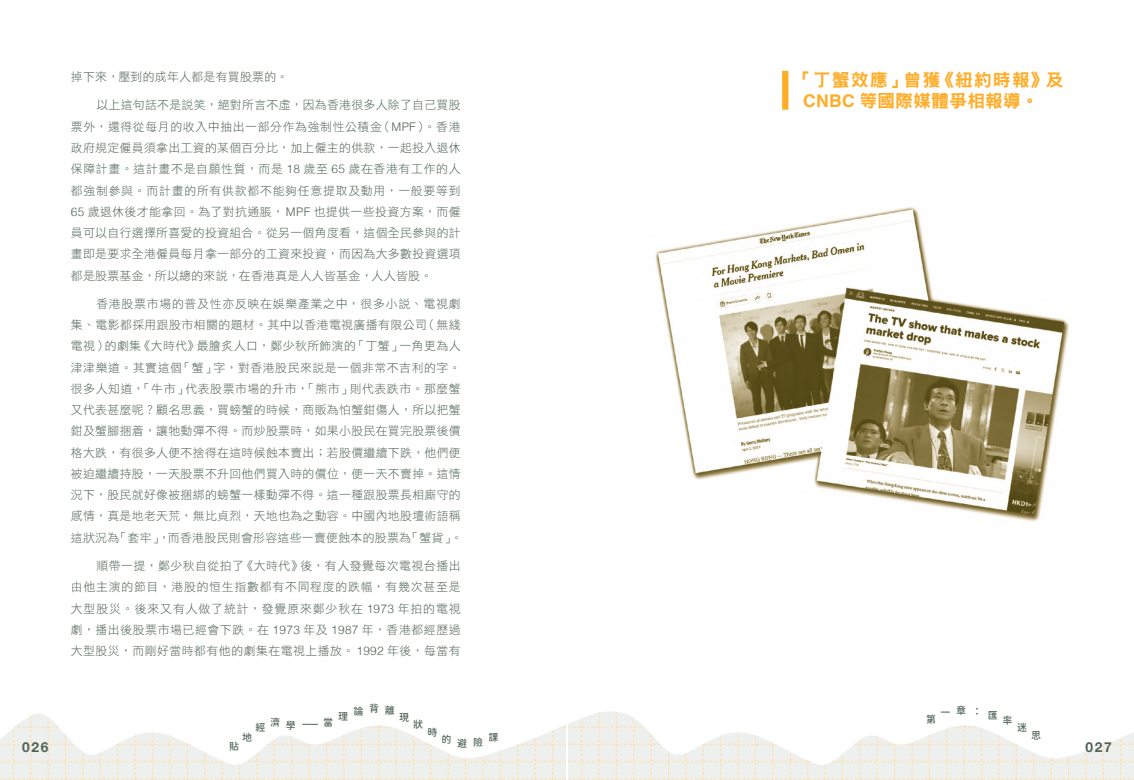
<style>
.page{position:relative;width:1134px;height:780px;background:#fff}
.page>*{position:absolute;margin:0;border:0;box-sizing:border-box;transform-origin:0 0}
.t1{font:17.5px/21.2px "DF Hei HK W9";letter-spacing:.025em;color:#ffac27}
.t2{font:700 13.75px "Helvetica Neue";letter-spacing:.12em;color:#526558}
.t3{font:11.88px/21.2px "DF Hei HK W3";letter-spacing:.025em;color:#526558;text-align:justify}
.t4{font:10px "jiangchengyuanti 500 W";letter-spacing:.565em;color:#526558}
.s1{font-family:"Helvetica";font-weight:300}
.s2{font-family:"Helvetica";font-weight:700}
</style>
<div class="page">
<div style="left:782px;top:71px;width:6px;height:39px;background:#ffac27"></div>
<img style="left:655px;top:207px;width:414px;height:314px">
<svg style="left:0;top:712px;width:1134px;height:68px"></svg>
<p class="t3" style="left:71px;top:66px;width:219px">掉下來，壓到的成年人都是有買股票的。</p>
<p class="t3" style="left:71px;top:94px;width:391px;text-indent:26px">以上這句話不是說笑，絕對所言不虛，因為香港很多人除了自己買股票外，還得從每月的收入中抽出一部分作為強制性公積金（<span class="s1">MPF</span>）。香港政府規定僱員須拿出工資的某個百分比，加上僱主的供款，一起投入退休保障計畫。這計畫不是自願性質，而是 <span class="s1">18</span> 歲至 <span class="s1">65</span> 歲在香港有工作的人都強制參與。而計畫的所有供款都不能夠任意提取及動用，一般要等到<span class="s1">65</span> 歲退休後才能拿回。為了對抗通脹， <span class="s1">MPF</span> 也提供一些投資方案，而僱員可以自行選擇所喜愛的投資組合。從另一個角度看，這個全民參與的計畫即是要求全港僱員每月拿一部分的工資來投資，而因為大多數投資選項都是股票基金，所以總的來說，在香港真是人人皆基金，人人皆股。</p>
<p class="t3" style="left:71px;top:293px;width:393px;text-align:left;text-indent:26px">香港股票市場的普及性亦反映在娛樂產業之中，很多小說、電視劇集、電影都採用跟股市相關的題材。其中以香港電視廣播有限公司（無綫電視）的劇集《大時代》最膾炙人口，鄭少秋所飾演的「丁蟹」一角更為人津津樂道。其實這個「蟹」字，對香港股民來說是一個非常不吉利的字。很多人知道，「牛市」代表股票市場的升市，「熊市」則代表跌市。那麼蟹又代表甚麼呢？顧名思義，買螃蟹的時候，商販為怕蟹鉗傷人，所以把蟹鉗及蟹腳捆着，讓牠動彈不得。而炒股票時，如果小股民在買完股票後價格大跌，有很多人便不捨得在這時候蝕本賣出；若股價繼續下跌，他們便被迫繼續持股，一天股票不升回他們買入時的價位，便一天不賣掉。這情況下，股民就好像被捆綁的螃蟹一樣動彈不得。這一種跟股票長相廝守的感情，真是地老天荒，無比貞烈，天地也為之動容。中國內地股壇術語稱這狀況為「套牢」，而香港股民則會形容這些一賣便蝕本的股票為「蟹貨」。</p>
<p class="t3" style="left:71px;top:555px;width:391px;text-indent:26px">順帶一提，鄭少秋自從拍了《大時代》後，有人發覺每次電視台播出由他主演的節目，港股的恒生指數都有不同程度的跌幅，有幾次甚至是大型股災。後來又有人做了統計，發覺原來鄭少秋在 <span class="s1">1973</span> 年拍的電視劇，播出後股票市場已經會下跌。在 <span class="s1">1973</span> 年及 <span class="s1">1987</span> 年，香港都經歷過大型股災，而剛好當時都有他的劇集在電視上播放。 <span class="s1">1992</span> 年後，每當有</p>
<h1 class="t1" style="left:803px;top:69px;width:262px;text-indent:-9px">「丁蟹效應」曾獲《紐約時報》及<br><span class="s2">CNBC</span> 等國際媒體爭相報導。</h1>
<p class="t4" style="left:353px;top:704px;width:43px">論背離</p>
<p class="t4" style="left:940px;top:706px;width:59px">第第：匯</p>
<p class="t4" style="left:338px;top:711px;width:11px">理</p>
<p class="t4" style="left:399px;top:711px;width:11px">現</p>
<p class="t4" style="left:926px;top:713px;width:11px">第</p>
<p class="t4" style="left:1003px;top:715px;width:11px">匯</p>
<p class="t4" style="left:255px;top:721px;width:11px">經</p>
<p class="t4" style="left:270px;top:717px;width:27px">濟學</p>
<p class="t4" style="left:323px;top:716px;width:11px">當</p>
<p class="t4" style="left:413px;top:719px;width:11px">狀</p>
<p class="t4" style="left:1017px;top:721px;width:11px">匯</p>
<p class="t4" style="left:427px;top:726px;width:11px">時</p>
<p class="t4" style="left:1031px;top:729px;width:11px">匯</p>
<p class="t4" style="left:242px;top:731px;width:11px">地</p>
<p class="t4" style="left:442px;top:736px;width:43px">的避險</p>
<p class="t4" style="left:488px;top:732px;width:11px">課</p>
<p class="t2" style="left:22px;top:736px;width:28px">026</p>
<p class="t4" style="left:229px;top:741px;width:11px">貼</p>
<p class="t2" style="left:1085px;top:736px;width:28px">027</p>
</div>
